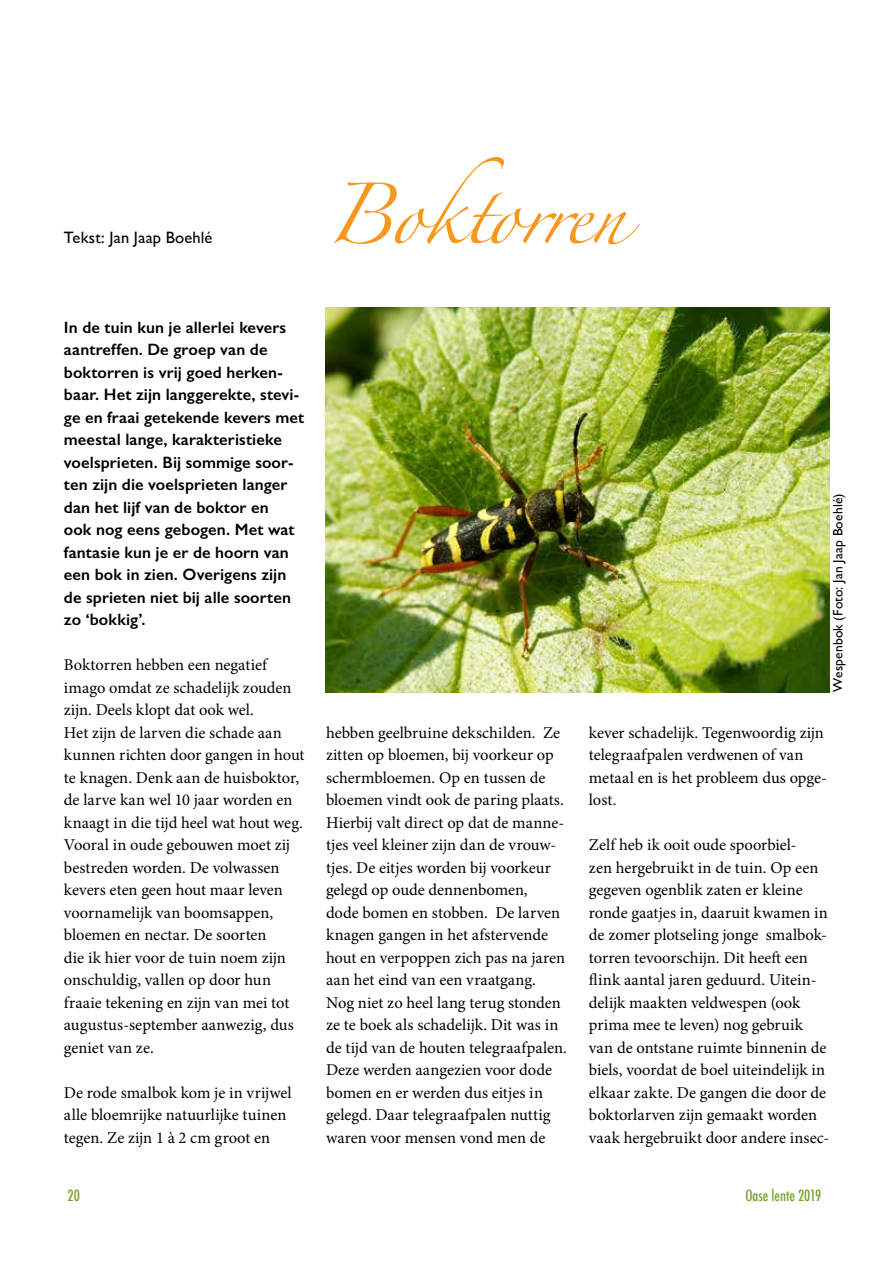
<style>
.page{position:relative;width:893px;height:1263px;background:#fff}
.page>*{position:absolute;margin:0;border:0;box-sizing:border-box;transform-origin:0 0}
.t1{font:54px "Zapfino";letter-spacing:-.03em;color:#f8971d}
.t2{font:16.5px/22.5px "Minion Pro";color:#000}
.t3{font:600 16.5px/22.5px "Gill Sans";letter-spacing:.005em;color:#000}
.t4{font:16.5px "Gill Sans";letter-spacing:.01em;color:#000}
.t5{font:500 condensed 15px "Futura";color:#78a22f}
.t6{font:13.5px "Gill Sans";letter-spacing:.015em;color:#000}
</style>
<div class="page">
<img style="left:325px;top:308px;width:505px;height:385px">
<p class="t4" style="left:64px;top:227px;width:150px">Tekst: Jan Jaap Boehlé</p>
<h1 class="t1" style="left:325px;top:192px;width:302px">Boktorren</h1>
<p class="t3" style="left:64px;top:316px;width:242px">In de tuin kun je allerlei kevers aantreffen. De groep van de boktorren is vrij goed herken&shy;baar. Het zijn langgerekte, stevi&shy;ge en fraai getekende kevers met meestal lange, karakteristieke voelsprieten. Bij sommige soor&shy;ten zijn die voelsprieten langer dan het lijf van de boktor en<br>ook nog eens gebogen. Met wat fantasie kun je er de hoorn van een bok in zien. Overigens zijn de sprieten niet bij alle soorten zo ‘bokkig’.</p>
<p class="t2" style="left:64px;top:654px;width:242px">Boktorren hebben een negatief imago omdat ze schadelijk zouden zijn. Deels klopt dat ook wel.<br>Het zijn de larven die schade aan kunnen richten door gangen in hout te knagen. Denk aan de huisboktor, de larve kan wel 10 jaar worden en knaagt in die tijd heel wat hout weg.<br>Vooral in oude gebouwen moet zij bestreden worden. De volwassen kevers eten geen hout maar leven voornamelijk van boomsappen, bloemen en nectar. De soorten<br>die ik hier voor de tuin noem zijn onschuldig, vallen op door hun fraaie tekening en zijn van mei tot augustus-september aanwezig, dus geniet van ze.</p>
<p class="t2" style="left:64px;top:1081px;width:229px">De rode smalbok kom je in vrijwel alle bloemrijke natuurlijke tuinen tegen. Ze zijn 1 à 2 cm groot en</p>
<p class="t6" style="left:830px;top:691px;width:200px;rotate:-90deg">Wespenbok (Foto: Jan Jaap Boehlé)</p>
<p class="t2" style="left:326px;top:721px;width:242px">hebben geelbruine dekschilden. Ze zitten op bloemen, bij voorkeur op schermbloemen. Op en tussen de bloemen vindt ook de paring plaats.<br>Hierbij valt direct op dat de manne&shy;tjes veel kleiner zijn dan de vrouw&shy;tjes. De eitjes worden bij voorkeur gelegd op oude dennenbomen,<br>dode bomen en stobben. De larven knagen gangen in het afstervende hout en verpoppen zich pas na jaren aan het eind van een vraatgang.<br>Nog niet zo heel lang terug stonden ze te boek als schadelijk. Dit was in de tijd van de houten telegraafpalen.<br>Deze werden aangezien voor dode bomen en er werden dus eitjes in gelegd. Daar telegraafpalen nuttig waren voor mensen vond men de</p>
<p class="t2" style="left:589px;top:721px;width:240px">kever schadelijk. Tegenwoordig zijn telegraafpalen verdwenen of van metaal en is het probleem dus opge&shy;lost.</p>
<p class="t2" style="left:589px;top:834px;width:242px">Zelf heb ik ooit oude spoorbiel-<br>zen hergebruikt in de tuin. Op een gegeven ogenblik zaten er kleine ronde gaatjes in, daaruit kwamen in de zomer plotseling jonge smalbok&shy;torren tevoorschijn. Dit heeft een flink aantal jaren geduurd. Uitein&shy;delijk maakten veldwespen (ook prima mee te leven) nog gebruik van de ontstane ruimte binnenin de biels, voordat de boel uiteindelijk in elkaar zakte. De gangen die door de boktorlarven zijn gemaakt worden vaak hergebruikt door andere insec-</p>
<p class="t5" style="left:68px;top:1186px;width:14px">20</p>
<p class="t5" style="left:745px;top:1186px;width:77px">Oase lente 2019</p>
</div>
